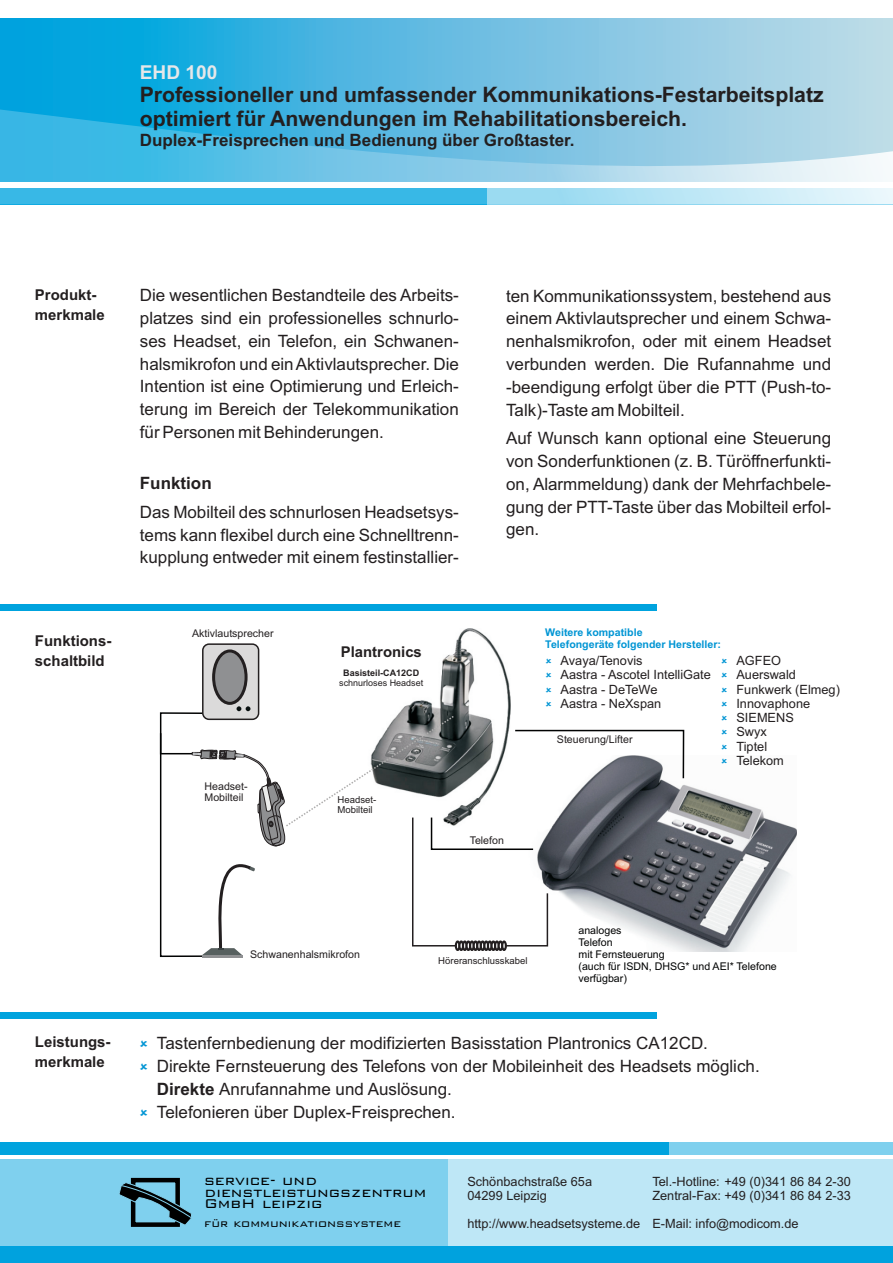
<style>
.page{position:relative;width:893px;height:1263px;background:#fff}
.page>*{position:absolute;margin:0;border:0;box-sizing:border-box;transform-origin:0 0}
.t1{font:700 21.3px/23.7px "Arial";color:#231f20}
.t2{font:700 19.2px "Arial";color:#e6e7e9}
.t3{font:300 17.1px "Bank Gothic BT";color:#000}
.t4{font:16.95px/22.8px "Arial";color:#231f20;text-align:justify}
.t5{font:700 16.95px "Arial";color:#231f20}
.t6{font:700 15px/20.1px "Arial";color:#231f20}
.t7{font:700 14.85px "Arial";color:#231f20}
.t8{font:300 13.2px "Bank Gothic BT";color:#000}
.t9{font:12.75px/14.2px "Arial";color:#231f20}
.t10{font:10.65px/11.9px "Arial";color:#231f20}
.t11{font:10.65px/11.9px "Arial";color:#010202}
.t12{font:700 10.65px/11.9px "Arial";color:#0095d4}
.t13{font:9.6px/10.6px "Arial";color:#231f20}
.t14{font:9px "Arial";color:#231f20}
.t15{font:700 9px "Arial";color:#231f20}
.s1{font-weight:700}
</style>
<div class="page">
<img style="left:685px;top:785px;width:112px;height:166px">
<img style="left:415px;top:628px;width:96px;height:73px">
<svg style="left:0;top:18px;width:893px;height:91px"></svg>
<svg style="left:0;top:109px;width:893px;height:95px"></svg>
<div style="left:0;top:605px;width:656px;height:6px;background:#00a3de"></div>
<div style="left:0;top:1159px;width:893px;height:104px;background:#00a2de"></div>
<div style="left:0;top:1158px;width:893px;height:87px;background:#fff;opacity:.5"></div>
<div style="left:0;top:1143px;width:893px;height:12px;background:#00a3de"></div>
<div style="left:669px;top:1142px;width:224px;height:13px;background:#7fd0ee"></div>
<div style="left:131px;top:1178px;width:49px;height:49px;border:4px solid #000"></div>
<svg style="left:118px;top:1182px;width:74px;height:44px"></svg>
<div style="left:202px;top:643px;width:57px;height:77px;background:#dbdada;border:2px solid #231f20;border-radius:6px"></div>
<svg style="left:212px;top:649px;width:36px;height:56px;fill:#8f9092"></svg>
<div style="left:0;top:1012px;width:656px;height:6px;background:#00a3de"></div>
<svg style="left:159px;top:701px;width:526px;height:257px"></svg>
<p class="t2" style="left:140px;top:65px;width:79px">EHD 100</p>
<p class="t1" style="left:140px;top:85px;width:686px">Professioneller und umfassender Kommunikations-Festarbeitsplatz optimiert für Anwendungen im Rehabilitationsbereich.</p>
<p class="t5" style="left:140px;top:134px;width:436px">Duplex-Freisprechen und Bedienung über Großtaster.</p>
<p class="t6" style="left:35px;top:286px;width:71px">Produkt&shy;merkmale</p>
<p class="t6" style="left:35px;top:632px;width:78px">Funktions&shy;schaltbild</p>
<p class="t4" style="left:140px;top:285px;width:320px">Die wesentlichen Bestandteile des Arbeits&shy;platzes sind ein professionelles schnurlo&shy;ses Headset, ein Telefon, ein Schwanen&shy;halsmikrofon und ein Aktivlautsprecher. Die Intention ist eine Optimierung und Erleich&shy;terung im Bereich der Telekommunikation für Personen mit Behinderungen.</p>
<p class="t5" style="left:140px;top:477px;width:73px">Funktion</p>
<p class="t4" style="left:140px;top:502px;width:320px">Das Mobilteil des schnurlosen Headsetsys&shy;tems kann flexibel durch eine Schnelltrenn&shy;kupplung entweder mit einem festinstallier-</p>
<p class="t4" style="left:506px;top:286px;width:327px">ten Kommunikationssystem, bestehend aus einem Aktivlautsprecher und einem Schwa&shy;nenhalsmikrofon, oder mit einem Headset verbunden werden. Die Rufannahme und -beendigung erfolgt über die PTT (Push-to-Talk)-Taste am Mobilteil.</p>
<p class="t4" style="left:506px;top:428px;width:327px">Auf Wunsch kann optional eine Steuerung von Sonderfunktionen (z. B. Türöffnerfunkti&shy;on, Alarmmeldung) dank der Mehrfachbele&shy;gung der PTT-Taste über das Mobilteil erfol&shy;gen.</p>
<p class="t10" style="left:192px;top:628px;width:83px">Aktivlautsprecher</p>
<p class="t10" style="left:205px;top:781px;width:45px">Headset-<br>Mobilteil</p>
<p class="t7" style="left:341px;top:646px;width:83px">Plantronics</p>
<p class="t15" style="left:343px;top:669px;width:78px">Basisteil-CA12CD</p>
<p class="t14" style="left:339px;top:679px;width:86px">schnurloses Headset</p>
<p class="t13" style="left:338px;top:795px;width:40px">Headset-<br>Mobilteil</p>
<p class="t10" style="left:470px;top:835px;width:36px">Telefon</p>
<p class="t12" style="left:545px;top:627px;width:177px">Weitere kompatible<br>Telefongeräte folgender Hersteller:</p>
<p class="t9" style="left:561px;top:655px;width:152px">Avaya/Tenovis<br>Aastra - Ascotel IntelliGate<br>Aastra - DeTeWe<br>Aastra - NeXspan</p>
<p class="t9" style="left:736px;top:655px;width:105px">AGFEO<br>Auerswald<br>Funkwerk (Elmeg)<br>Innovaphone<br>SIEMENS<br>Swyx<br>Tiptel<br>Telekom</p>
<p class="t10" style="left:557px;top:735px;width:77px">Steuerung/Lifter</p>
<p class="t10" style="left:250px;top:949px;width:111px">Schwanenhalsmikrofon</p>
<p class="t13" style="left:438px;top:956px;width:91px">Höreranschlusskabel</p>
<p class="t11" style="left:578px;top:926px;width:200px">analoges<br>Telefon<br>mit Fernsteuerung<br>(auch für ISDN, DHSG* und AEI* Telefone verfügbar)</p>
<p class="t6" style="left:35px;top:1033px;width:77px">Leistungs&shy;merkmale</p>
<p class="t4" style="left:157px;top:1033px;width:604px;text-align:left">Tastenfernbedienung der modifizierten Basisstation Plantronics CA12CD.<br>Direkte Fernsteuerung des Telefons von der Mobileinheit des Headsets möglich.<br><span class="s1">Direkte</span> Anrufannahme und Auslösung.<br>Telefonieren über Duplex-Freisprechen.</p>
<p class="t3" style="left:204px;top:1172px;width:115px">service- und</p>
<p class="t3" style="left:204px;top:1184px;width:224px">dienstleistungszentrum</p>
<p class="t3" style="left:204px;top:1195px;width:120px">GmbH leipzig</p>
<p class="t8" style="left:204px;top:1217px;width:198px">für kommunikationssysteme</p>
<p class="t9" style="left:467px;top:1175px;width:126px">Schönbachstraße 65a<br>04299 Leipzig</p>
<p class="t9" style="left:467px;top:1218px;width:174px">http://www.headsetsysteme.de</p>
<p class="t9" style="left:652px;top:1175px;width:200px">Tel.-Hotline: +49 (0)341 86 84 2-30<br>Zentral-Fax: +49 (0)341 86 84 2-33</p>
<p class="t9" style="left:652px;top:1218px;width:148px">E-Mail: info@modicom.de</p>
</div>
